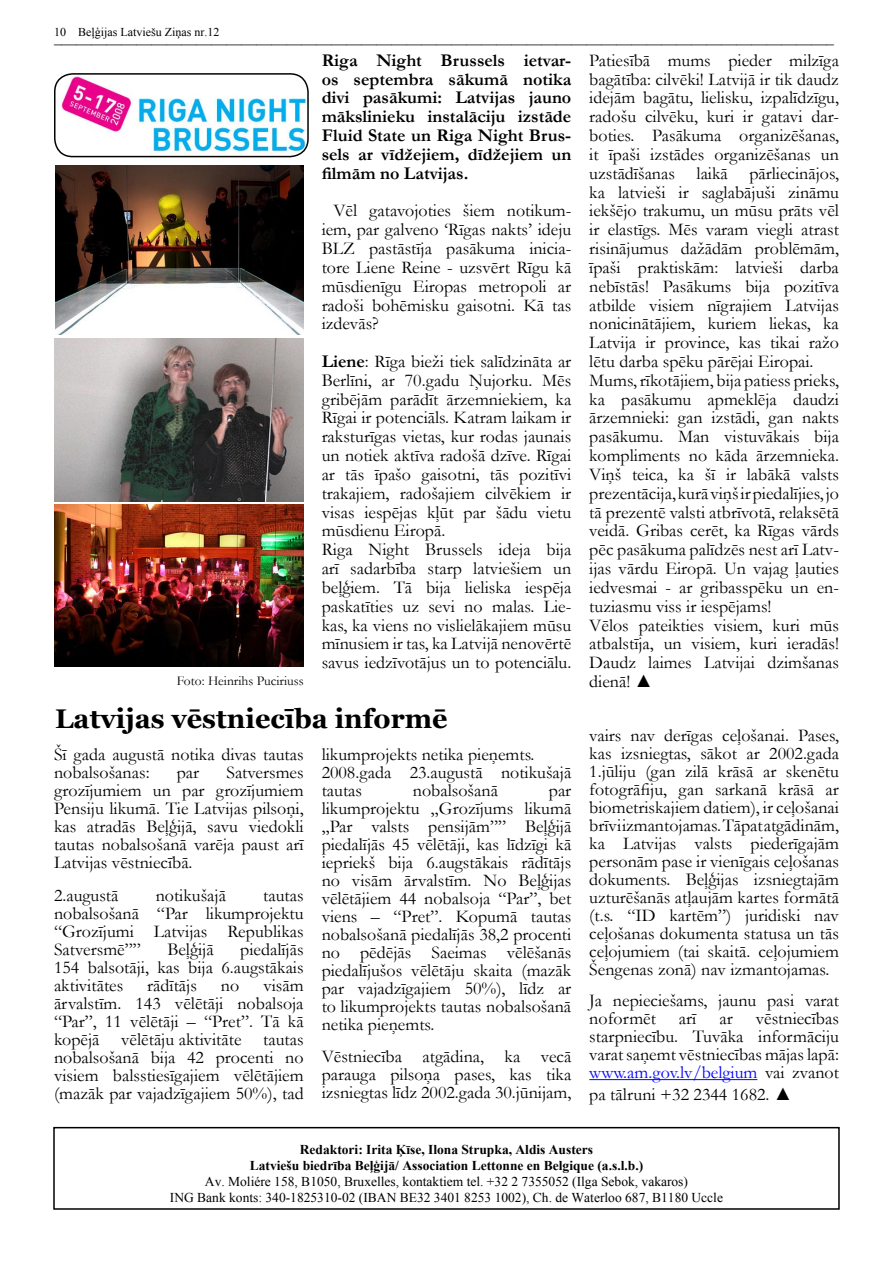
<style>
.page{position:relative;width:893px;height:1263px;background:#fff}
.page>*{position:absolute;margin:0;border:0;box-sizing:border-box;transform-origin:0 0}
.t1{font:700 27px "Georgia";color:#000}
.t2{font:18px/18px "Garamond";color:#000;text-align:justify}
.t3{font:700 18px/18.9px "Garamond";color:#000;text-align:justify}
.t4{font:15px "Times New Roman";color:#000}
.t5{font:13.5px/16.2px "Times New Roman";color:#000;text-align:center}
.t6{font:700 13.5px/16.2px "Times New Roman";color:#000;text-align:center}
.t7{font:13.5px "Garamond";color:#000}
.t8{font:12px "Times New Roman";color:#000}
.s1{font-weight:700}
.s2{color:#00f}
</style>
<div class="page">
<div style="left:53px;top:1127px;width:787px;height:83px;border:2px solid #000"></div>
<img style="left:58px;top:74px;width:250px;height:80px">
<div style="left:54px;top:73px;width:255px;height:84px;border:2px solid #030302;border-radius:18px"></div>
<hr style="left:589px;top:1079px;width:168px;height:1px;background:#00f">
<img style="left:56px;top:165px;width:248px;height:169px">
<img style="left:54px;top:505px;width:250px;height:162px">
<img style="left:54px;top:338px;width:250px;height:164px">
<p class="t8" style="left:54px;top:24px;width:167px">10 Beļģijas Latviešu Ziņas nr.12</p>
<p class="t4" style="left:54px;top:27px;width:781px">________________________________________________________________________________________________________</p>
<p class="t7" style="left:177px;top:672px;width:128px">Foto: Heinrihs Puciriuss</p>
<p class="t3" style="left:322px;top:51px;width:251px">Riga Night Brussels ietvar&shy;os septembra sākumā notika divi pasākumi: Latvijas jauno mākslinieku instalāciju izstāde Fluid State un Riga Night Brus&shy;sels ar vīdžejiem, dīdžejiem un filmām no Latvijas.</p>
<p class="t2" style="left:322px;top:201px;width:251px;line-height:18.8px;text-indent:12px">Vēl gatavojoties šiem notikum&shy;iem, par galveno ‘Rīgas nakts’ ideju BLZ pastāstīja pasākuma inicia&shy;tore Liene Reine - uzsvērt Rīgu kā mūsdienīgu Eiropas metropoli ar radoši bohēmisku gaisotni. Kā tas izdevās?</p>
<p class="t2" style="left:322px;top:351px;width:251px;line-height:18.9px;text-align:left"><span class="s1">Liene</span>: Rīga bieži tiek salīdzināta ar Berlīni, ar 70.gadu Ņujorku. Mēs gribējām parādīt ārzemniekiem, ka Rīgai ir potenciāls. Katram laikam ir raksturīgas vietas, kur rodas jaunais un notiek aktīva radošā dzīve. Rīgai ar tās īpašo gaisotni, tās pozitīvi trakajiem, radošajiem cilvēkiem ir visas iespējas kļūt par šādu vietu mūsdienu Eiropā.<br>Riga Night Brussels ideja bija arī sadarbība starp latviešiem un beļģiem. Tā bija lieliska iespēja paskatīties uz sevi no malas. Lie&shy;kas, ka viens no vislielākajiem mūsu mīnusiem ir tas, ka Latvijā nenovērtē savus iedzīvotājus un to potenciālu.</p>
<h1 class="t1" style="left:55px;top:702px;width:394px">Latvijas vēstniecība informē</h1>
<p class="t2" style="left:54px;top:745px;width:251px">Šī gada augustā notika divas tautas nobalsošanas:</p>
<p class="t2" style="left:54px;top:763px;width:251px;text-indent:172px">Satversmes grozījumiem un par grozījumiem Pensiju likumā. Tie Latvijas pilsoņi, kas atradās Beļģijā, savu viedokli tautas nobalsošanā varēja paust arī Latvijas vēstniecībā.</p>
<p class="t2" style="left:54px;top:886px;width:66px">2.augustā</p>
<p class="t2" style="left:156px;top:886px;width:72px">notikušajā</p>
<p class="t2" style="left:177px;top:763px;width:24px">par</p>
<p class="t2" style="left:54px;top:886px;width:251px;text-indent:209px">tautas nobalsošanā “Par likumprojektu “Grozījumi Latvijas Republikas Satversmē””</p>
<p class="t2" style="left:167px;top:940px;width:48px">Beļģijā</p>
<p class="t2" style="left:54px;top:940px;width:251px;text-indent:186px">piedalījās 154 balsotāji, kas bija 6.augstākais aktivitātes</p>
<p class="t2" style="left:147px;top:976px;width:51px">rādītājs</p>
<p class="t2" style="left:221px;top:976px;width:20px">no</p>
<p class="t2" style="left:54px;top:976px;width:251px;text-indent:209px">visām ārvalstīm. 143 vēlētāji nobalsoja “Par”, 11 vēlētāji – “Pret”. Tā kā kopējā vēlētāju aktivitāte tautas nobalsošanā bija 42 procenti no visiem balsstiesīgajiem vēlētājiem (mazāk par vajadzīgajiem 50%), tad</p>
<p class="t2" style="left:322px;top:745px;width:251px;text-align:left">likumprojekts netika pieņemts.<br>2008.gada 23.augustā notikušajā tautas</p>
<p class="t2" style="left:413px;top:781px;width:87px">nobalsošanā</p>
<p class="t2" style="left:322px;top:781px;width:251px;text-indent:227px">par likumprojektu „Grozījums likumā „Par valsts pensijām”” Beļģijā piedalījās 45 vēlētāji, kas līdzīgi kā iepriekš bija 6.augstākais rādītājs no visām ārvalstīm. No Beļģijas vēlētājiem 44 nobalsoja “Par”, bet viens – “Pret”. Kopumā tautas nobalsošanā piedalījās 38,2 procenti no pēdējās Saeimas vēlēšanās piedalījušos vēlētāju skaita (mazāk par vajadzīgajiem 50%), līdz ar to likumprojekts tautas nobalsošanā netika pieņemts.</p>
<p class="t2" style="left:322px;top:1047px;width:251px">Vēstniecība atgādina, ka vecā parauga pilsoņa pases, kas tika izsniegtas līdz 2002.gada 30.jūnijam,</p>
<p class="t2" style="left:589px;top:50px;width:251px;line-height:18.8px;text-align:left">Patiesībā mums pieder milzīga bagātība: cilvēki! Latvijā ir tik daudz idejām bagātu, lielisku, izpalīdzīgu, radošu cilvēku, kuri ir gatavi dar&shy;boties. Pasākuma organizēšanas, it īpaši izstādes organizēšanas un uzstādīšanas laikā pārliecinājos, ka latvieši ir saglabājuši zināmu iekšējo trakumu, un mūsu prāts vēl ir elastīgs. Mēs varam viegli atrast risinājumus dažādām problēmām, īpaši praktiskām: latvieši darba nebīstās! Pasākums bija pozitīva atbilde visiem nīgrajiem Latvijas nonicinātājiem, kuriem liekas, ka Latvija ir province, kas tikai ražo lētu darba spēku pārējai Eiropai.<br>Mums, rīkotājiem, bija patiess prieks, ka pasākumu apmeklēja daudzi ārzemnieki: gan izstādi, gan nakts pasākumu. Man vistuvākais bija kompliments no kāda ārzemnieka.<br>Viņš teica, ka šī ir labākā valsts prezentācija, kurā viņš ir piedalījies, jo tā prezentē valsti atbrīvotā, relaksētā veidā. Gribas cerēt, ka Rīgas vārds pēc pasākuma palīdzēs nest arī Latv&shy;ijas vārdu Eiropā. Un vajag ļauties iedvesmai - ar gribasspēku un en&shy;tuziasmu viss ir iespējams!<br>Vēlos pateikties visiem, kuri mūs atbalstīja, un visiem, kuri ieradās!<br>Daudz laimes Latvijai dzimšanas dienā! ▲</p>
<p class="t2" style="left:589px;top:726px;width:251px">vairs nav derīgas ceļošanai. Pases, kas izsniegtas, sākot ar 2002.gada 1.jūliju (gan zilā krāsā ar skenētu fotogrāfiju, gan sarkanā krāsā ar biometriskajiem datiem), ir ceļošanai brīvi izmantojamas. Tāpat atgādinām, ka Latvijas valsts piederīgajām personām pase ir vienīgais ceļošanas dokuments. Beļģijas izsniegtajām uzturēšanās atļaujām kartes formātā (t.s. “ID kartēm”) juridiski nav ceļošanas dokumenta statusa un tās ceļojumiem (tai skaitā. ceļojumiem Šengenas zonā) nav izmantojamas.</p>
<p class="t2" style="left:589px;top:991px;width:251px">Ja nepieciešams, jaunu pasi varat noformēt</p>
<p class="t2" style="left:589px;top:1009px;width:251px;text-indent:166px">vēstniecības starpniecību. Tuvāka informāciju varat saņemt vēstniecības mājas lapā: <span class="s2">www.am.gov.lv/belgium</span> vai zvanot</p>
<p class="t2" style="left:589px;top:1085px;width:204px">pa tālruni +32 2344 1682. ▲</p>
<p class="t2" style="left:679px;top:1009px;width:19px">arī</p>
<p class="t2" style="left:719px;top:1009px;width:15px">ar</p>
<p class="t6" style="left:250px;top:1141px;width:395px">Redaktori: Irita Ķīse, Ilona Strupka, Aldis Austers<br>Latviešu biedrība Beļģijā/ Association Lettonne en Belgique (a.s.l.b.)</p>
<p class="t5" style="left:170px;top:1173px;width:555px">Av. Moliére 158, B1050, Bruxelles, kontaktiem tel. +32 2 7355052 (Ilga Sebok, vakaros)<br>ING Bank konts: 340-1825310-02 (IBAN BE32 3401 8253 1002), Ch. de Waterloo 687, B1180 Uccle</p>
</div>
